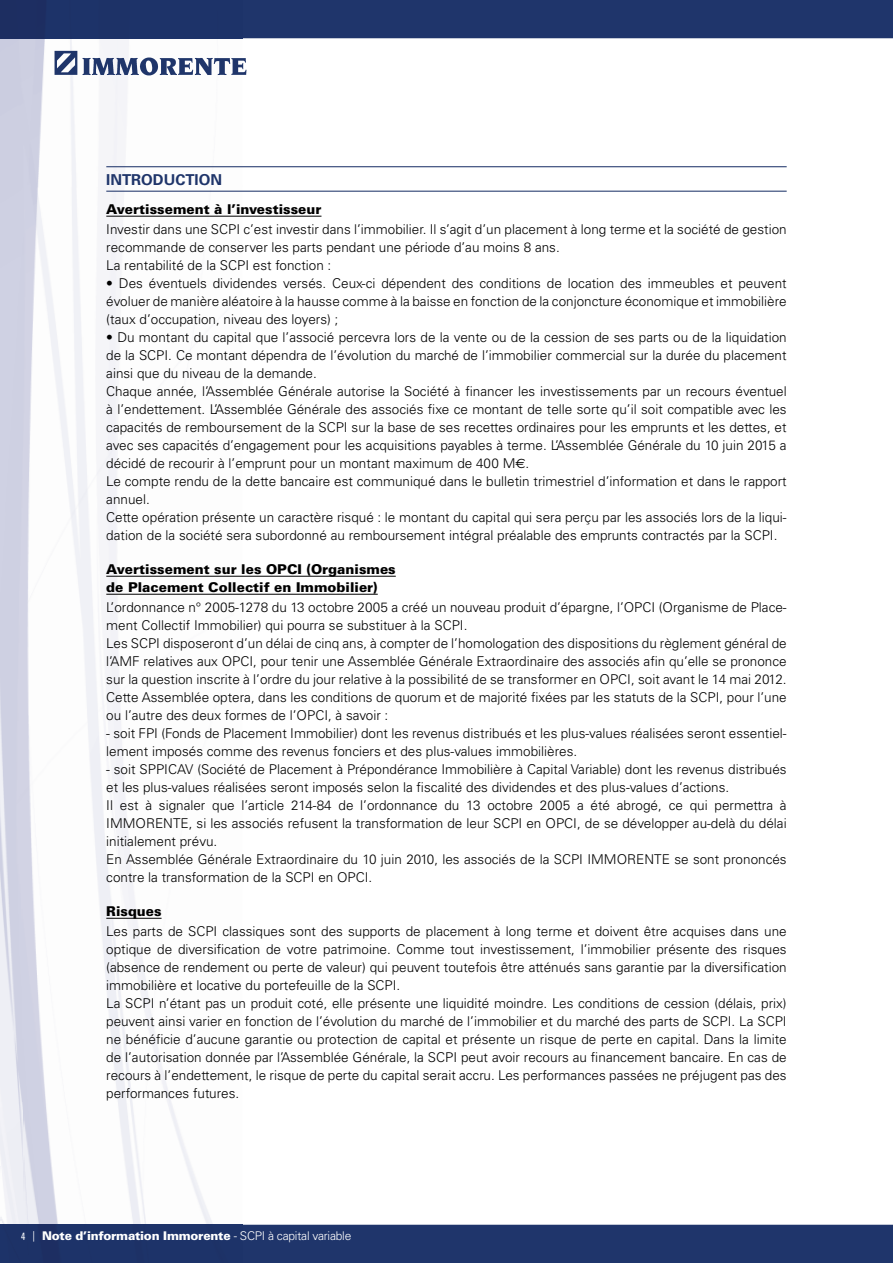
<style>
.page{position:relative;width:893px;height:1263px;background:#fff}
.page>*{position:absolute;margin:0;border:0;box-sizing:border-box;transform-origin:0 0}
.t1{font:700 15px "Univers";color:#1f356a}
.t2{font:300 13.5px/18px "Univers";color:#000}
.t3{font:900 13.5px/18px "Univers";color:#000}
.t4{font:900 12px "Univers";letter-spacing:-.02em;color:#fff}
.s1{font-family:"Euro Sans";font-weight:400}
.s2{font-weight:400;font-stretch:condensed;font-size:10.5px}
.s3{font-weight:300}
</style>
<div class="page">
<img style="left:0;top:38px;width:16px;height:1187px">
<img style="left:16px;top:188px;width:226px;height:1037px">
<img style="left:15px;top:38px;width:227px;height:150px">
<img style="left:53px;top:51px;width:194px;height:26px">
<div style="left:242px;top:0;width:651px;height:38px;background:#1f356b"></div>
<div style="left:0;top:0;width:242px;height:38px;background:#1d3369"></div>
<div style="left:242px;top:1225px;width:651px;height:38px;background:#1f356b"></div>
<div style="left:0;top:1225px;width:242px;height:38px;background:#1d3369"></div>
<hr style="left:106px;top:166px;width:681px;height:1px;background:#1f356a">
<hr style="left:106px;top:191px;width:681px;height:1px;background:#1f356a">
<hr style="left:106px;top:216px;width:215px;height:1px;background:#000">
<hr style="left:106px;top:576px;width:290px;height:1px;background:#000">
<hr style="left:106px;top:594px;width:272px;height:1px;background:#000">
<hr style="left:106px;top:918px;width:56px;height:1px;background:#000">
<p class="t1" style="left:106px;top:174px;width:117px">INTRODUCTION</p>
<p class="t3" style="left:106px;top:201px;width:217px">Avertissement à l’investisseur</p>
<p class="t2" style="left:106px;top:221px;width:682px">Investir dans une SCPI c’est investir dans l’immobilier. Il s’agit d’un placement à long terme et la société de gestion recommande de conserver les parts pendant une période d’au moins 8 ans.<br>La rentabilité de la SCPI est fonction :</p>
<p class="t2" style="left:106px;top:275px;width:682px;text-align:justify">• Des éventuels dividendes versés. Ceux-ci dépendent des conditions de location des immeubles et peuvent évoluer de manière aléatoire à la hausse comme à la baisse en fonction de la conjoncture économique et immobilière (taux d’occupation, niveau des loyers) ;</p>
<p class="t2" style="left:106px;top:329px;width:682px">• Du montant du capital que l’associé percevra lors de la vente ou de la cession de ses parts ou de la liquidation de la SCPI. Ce montant dépendra de l’évolution du marché de l’immobilier commercial sur la durée du placement ainsi que du niveau de la demande.<br>Chaque année, l’Assemblée Générale autorise la Société à financer les investissements par un recours éventuel à l’endettement. L’Assemblée Générale des associés fixe ce montant de telle sorte qu’il soit compatible avec les capacités de remboursement de la SCPI sur la base de ses recettes ordinaires pour les emprunts et les dettes, et avec ses capacités d’engagement pour les acquisitions payables à terme. L’Assemblée Générale du 10 juin 2015 a décidé de recourir à l’emprunt pour un montant maximum de 400 M<span class="s1">€</span>.<br>Le compte rendu de la dette bancaire est communiqué dans le bulletin trimestriel d’information et dans le rapport annuel.<br>Cette opération présente un caractère risqué : le montant du capital qui sera perçu par les associés lors de la liqui&shy;dation de la société sera subordonné au remboursement intégral préalable des emprunts contractés par la SCPI.</p>
<p class="t3" style="left:106px;top:561px;width:291px">Avertissement sur les OPCI (Organismes de Placement Collectif en Immobilier)</p>
<p class="t2" style="left:106px;top:599px;width:682px">L’ordonnance n° 2005-1278 du 13 octobre 2005 a créé un nouveau produit d’épargne, l’OPCI (Organisme de Place&shy;ment Collectif Immobilier) qui pourra se substituer à la SCPI.<br>Les SCPI disposeront d’un délai de cinq ans, à compter de l’homologation des dispositions du règlement général de l’AMF relatives aux OPCI, pour tenir une Assemblée Générale Extraordinaire des associés afin qu’elle se prononce sur la question inscrite à l’ordre du jour relative à la possibilité de se transformer en OPCI, soit avant le 14 mai 2012.<br>Cette Assemblée optera, dans les conditions de quorum et de majorité fixées par les statuts de la SCPI, pour l’une ou l’autre des deux formes de l’OPCI, à savoir :</p>
<p class="t2" style="left:106px;top:725px;width:682px">- soit FPI (Fonds de Placement Immobilier) dont les revenus distribués et les plus-values réalisées seront essentiel&shy;lement imposés comme des revenus fonciers et des plus-values immobilières.</p>
<p class="t2" style="left:106px;top:761px;width:682px">- soit SPPICAV (Société de Placement à Prépondérance Immobilière à Capital Variable) dont les revenus distribués et les plus-values réalisées seront imposés selon la fiscalité des dividendes et des plus-values d’actions.<br>Il est à signaler que l’article 214-84 de l’ordonnance du 13 octobre 2005 a été abrogé, ce qui permettra à IMMORENTE, si les associés refusent la transformation de leur SCPI en OPCI, de se développer au-delà du délai initialement prévu.<br>En Assemblée Générale Extraordinaire du 10 juin 2010, les associés de la SCPI IMMORENTE se sont prononcés contre la transformation de la SCPI en OPCI.</p>
<p class="t3" style="left:106px;top:903px;width:57px">Risques</p>
<p class="t2" style="left:106px;top:923px;width:682px">Les parts de SCPI classiques sont des supports de placement à long terme et doivent être acquises dans une optique de diversification de votre patrimoine. Comme tout investissement, l’immobilier présente des risques (absence de rendement ou perte de valeur) qui peuvent toutefois être atténués sans garantie par la diversification immobilière et locative du portefeuille de la SCPI.<br>La SCPI n’étant pas un produit coté, elle présente une liquidité moindre. Les conditions de cession (délais, prix) peuvent ainsi varier en fonction de l’évolution du marché de l’immobilier et du marché des parts de SCPI. La SCPI ne bénéficie d’aucune garantie ou protection de capital et présente un risque de perte en capital. Dans la limite de l’autorisation donnée par l’Assemblée Générale, la SCPI peut avoir recours au financement bancaire. En cas de recours à l’endettement, le risque de perte du capital serait accru. Les performances passées ne préjugent pas des performances futures.</p>
<p class="t4" style="left:21px;top:1232px;width:332px"><span class="s2">4 |</span> Note d’information Immorente <span class="s3">- SCPI à capital variable</span></p>
</div>
